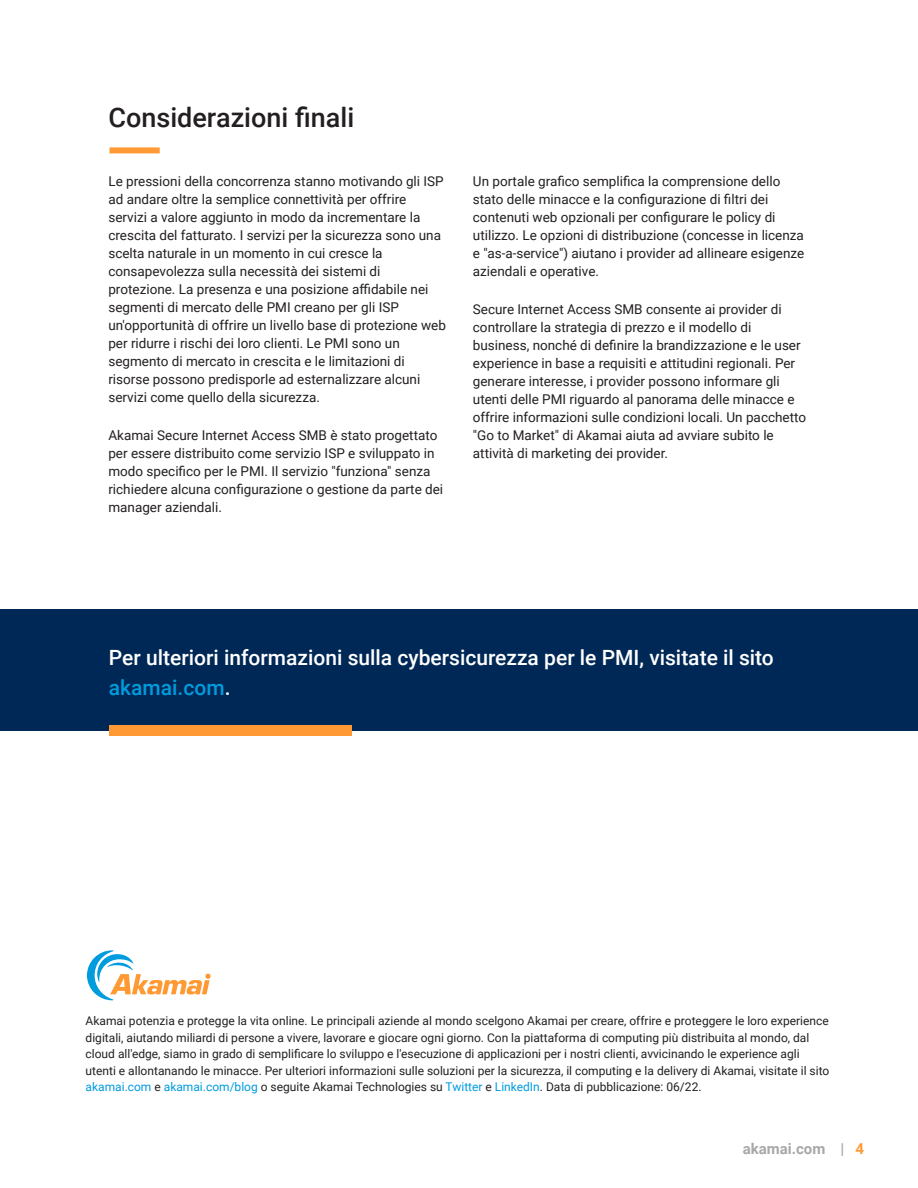
<style>
.page{position:relative;width:918px;height:1188px;background:#fff}
.page>*{position:absolute;margin:0;border:0;box-sizing:border-box;transform-origin:0 0}
.Headline-Double_Colu{font:500 27px "Roboto";color:#231f20}
.Body{font:500 21px/30px "Roboto";color:#fff}
.t1{font:700 15px "Roboto";color:#a8a8aa}
.Body-2{font:13.5px/18px "Roboto";color:#231f20}
.t2{font:12px/16.5px "Roboto";color:#231f20}
.s1{color:#009cde}
.s2{color:#f93}
</style>
<div class="page">
<div style="left:0;top:609px;width:918px;height:121px;background:#002856"></div>
<div style="left:109px;top:725px;width:243px;height:10px;background:#f93"></div>
<svg style="left:87px;top:950px;width:124px;height:50px"></svg>
<div style="left:110px;top:147px;width:50px;height:6px;background:#f93"></div>
<p class="Headline-Double_Colu" style="left:108px;top:99px;width:247px">Considerazioni finali</p>
<p class="Body-2" style="left:108px;top:171px;width:339px">Le pressioni della concorrenza stanno motivando gli ISP ad andare oltre la semplice connettività per offrire servizi a valore aggiunto in modo da incrementare la crescita del fatturato. I servizi per la sicurezza sono una scelta naturale in un momento in cui cresce la consapevolezza sulla necessità dei sistemi di protezione. La presenza e una posizione affidabile nei segmenti di mercato delle PMI creano per gli ISP un'opportunità di offrire un livello base di protezione web per ridurre i rischi dei loro clienti. Le PMI sono un segmento di mercato in crescita e le limitazioni di risorse possono predisporle ad esternalizzare alcuni servizi come quello della sicurezza.</p>
<p class="Body-2" style="left:108px;top:426px;width:336px">Akamai Secure Internet Access SMB è stato progettato per essere distribuito come servizio ISP e sviluppato in modo specifico per le PMI. Il servizio "funziona" senza richiedere alcuna configurazione o gestione da parte dei manager aziendali.</p>
<p class="Body-2" style="left:473px;top:171px;width:333px">Un portale grafico semplifica la comprensione dello stato delle minacce e la configurazione di filtri dei contenuti web opzionali per configurare le policy di utilizzo. Le opzioni di distribuzione (concesse in licenza e "as-a-service") aiutano i provider ad allineare esigenze aziendali e operative.</p>
<p class="Body-2" style="left:473px;top:300px;width:335px">Secure Internet Access SMB consente ai provider di controllare la strategia di prezzo e il modello di business, nonché di definire la brandizzazione e le user experience in base a requisiti e attitudini regionali. Per generare interesse, i provider possono informare gli utenti delle PMI riguardo al panorama delle minacce e offrire informazioni sulle condizioni locali. Un pacchetto "Go to Market" di Akamai aiuta ad avviare subito le attività di marketing dei provider.</p>
<p class="Body" style="left:109px;top:642px;width:666px">Per ulteriori informazioni sulla cybersicurezza per le PMI, visitate il sito <span class="s1">akamai.com</span>.</p>
<p class="t2" style="left:86px;top:1012px;width:745px">Akamai potenzia e protegge la vita online. Le principali aziende al mondo scelgono Akamai per creare, offrire e proteggere le loro experience digitali, aiutando miliardi di persone a vivere, lavorare e giocare ogni giorno. Con la piattaforma di computing più distribuita al mondo, dal cloud all'edge, siamo in grado di semplificare lo sviluppo e l'esecuzione di applicazioni per i nostri clienti, avvicinando le experience agli utenti e allontanando le minacce. Per ulteriori informazioni sulle soluzioni per la sicurezza, il computing e la delivery di Akamai, visitate il sito <span class="s1">akamai.com</span> e <span class="s1">akamai.com/blog</span> o seguite Akamai Technologies su <span class="s1">Twitter</span> e <span class="s1">LinkedIn</span>. Data di pubblicazione: 06/22.</p>
<p class="t1" style="left:743px;top:1139px;width:123px">akamai.com | <span class="s2">4</span></p>
</div>
